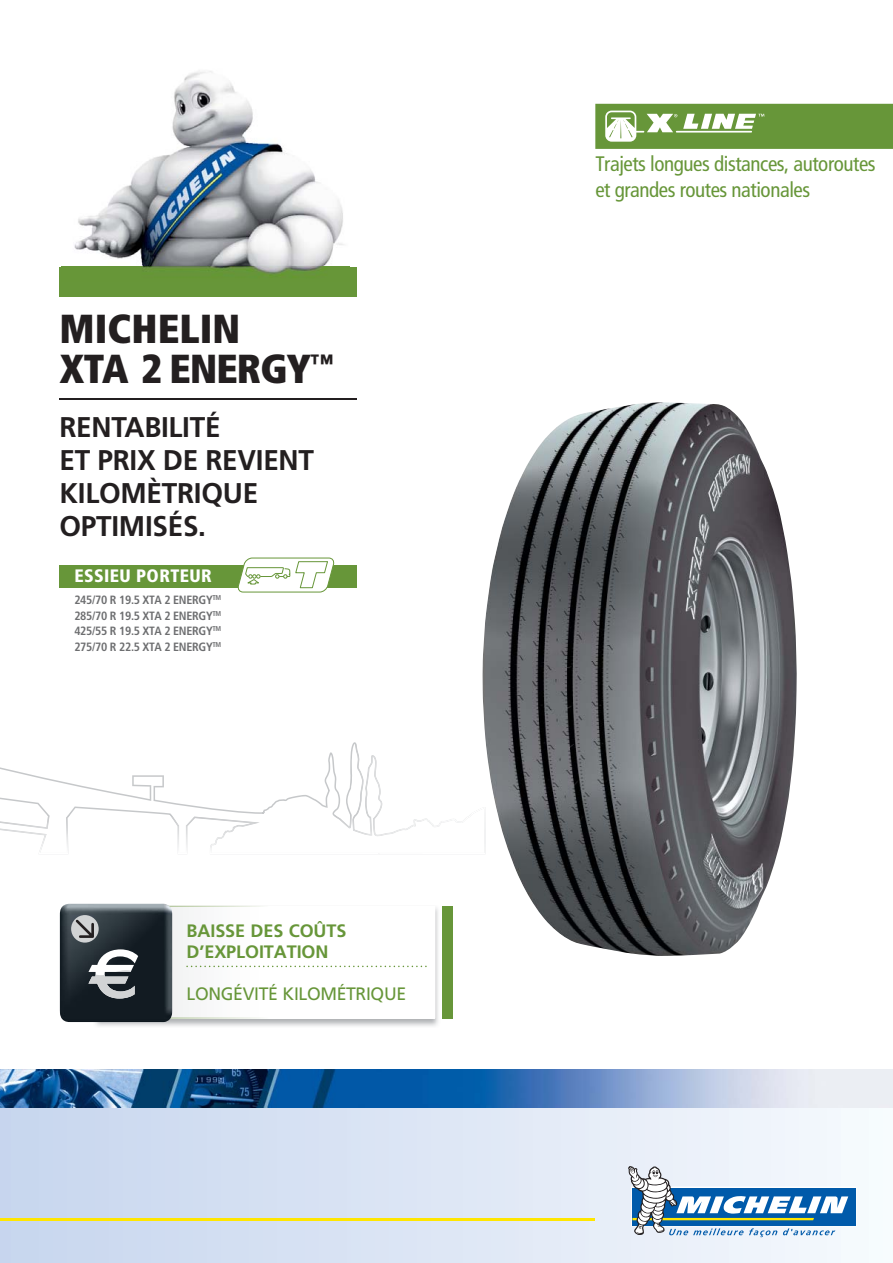
<style>
.page{position:relative;width:893px;height:1263px;background:#fff}
.page>*{position:absolute;margin:0;border:0;box-sizing:border-box;transform-origin:0 0}
.t1{font:900 condensed 40.5px/39.5px "Frutiger";letter-spacing:-.01em;color:#231f20}
.t2{font:700 28.5px/33px "Frutiger";letter-spacing:-.01em;color:#231f20}
.t3{font:condensed 21px/25.5px "Frutiger";letter-spacing:-.02em;color:#679639}
.t4{font:700 18px/21.6px "Frutiger";letter-spacing:-.005em;color:#679639}
.t5{font:18px "Frutiger";letter-spacing:-.02em;color:#679639}
.t6{font:900 condensed 18px "Frutiger";letter-spacing:.02em;color:#fff}
.t7{font:700 condensed 12px/15.8px "Frutiger";letter-spacing:-.025em;color:#6d6e70;text-align:justify}
</style>
<div class="page">
<svg style="left:0;top:752px;width:351px;height:63px"></svg>
<svg style="left:0;top:815px;width:351px;height:37px"></svg>
<img style="left:351px;top:742px;width:32px;height:73px">
<img style="left:366px;top:815px;width:6px;height:21px">
<img style="left:373px;top:815px;width:97px;height:21px">
<div style="left:0;top:1088px;width:893px;height:175px;background:linear-gradient(to right,#c7d5e9,#f6fafd)"></div>
<img style="left:0;top:1070px;width:893px;height:38px">
<svg style="left:595px;top:104px;width:298px;height:45px;background:#7ca555"></svg>
<svg style="left:628px;top:1166px;width:228px;height:71px"></svg>
<hr style="left:0;top:1218px;width:595px;height:2px;background:#ffe600">
<div style="left:59px;top:267px;width:298px;height:29px;background:#679639"></div>
<img style="left:94px;top:908px;width:344px;height:118px">
<div style="left:442px;top:906px;width:10px;height:112px;background:#679639"></div>
<svg style="left:60px;top:904px;width:375px;height:118px"></svg>
<img style="left:62px;top:71px;width:287px;height:207px">
<div style="left:59px;top:565px;width:298px;height:22px;background:#679639"></div>
<svg style="left:237px;top:557px;width:97px;height:36px"></svg>
<hr style="left:59px;top:399px;width:298px;height:1px;background:#231f20">
<img style="left:482px;top:402px;width:315px;height:554px">
<h1 class="t1" style="left:59px;top:313px;width:275px">MICHELIN<br>XTA 2 ENERGY<sup>™</sup></h1>
<h2 class="t2" style="left:59px;top:413px;width:256px">RENTABILITÉ<br>ET PRIX DE REVIENT<br>KILOMÈTRIQUE<br>OPTIMISÉS.</h2>
<h3 class="t6" style="left:74px;top:569px;width:139px">ESSIEU PORTEUR</h3>
<p class="t7" style="left:74px;top:593px;width:148px">245/70 R 19.5 XTA 2 ENERGY<sup>TM </sup>285/70 R 19.5 XTA 2 ENERGY<sup>TM </sup>425/55 R 19.5 XTA 2 ENERGY<sup>TM </sup>275/70 R 22.5 XTA 2 ENERGY<sup>TM</sup></p>
<h3 class="t4" style="left:187px;top:921px;width:161px">BAISSE DES COÛTS<br>D’EXPLOITATION</h3>
<h3 class="t5" style="left:187px;top:986px;width:221px">LONGÉVITÉ KILOMÉTRIQUE</h3>
<h3 class="t3" style="left:595px;top:153px;width:282px">Trajets longues distances, autoroutes et grandes routes nationales</h3>
</div>
